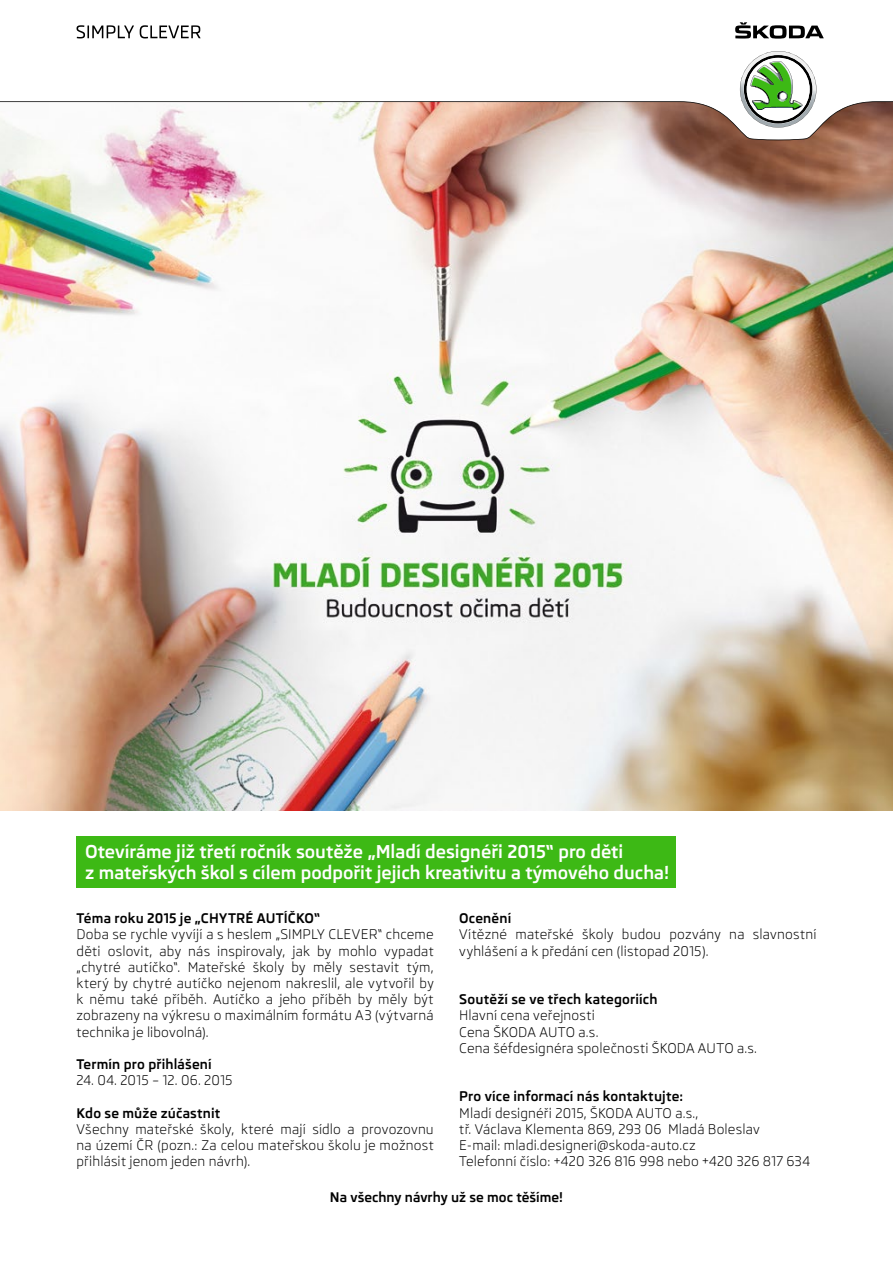
<style>
.page{position:relative;width:893px;height:1263px;background:#fff}
.page>*{position:absolute;margin:0;border:0;box-sizing:border-box;transform-origin:0 0}
.t1{font:700 18px/21.6px "Skoda Pro";color:#fff}
.t2{font:13.5px/16.2px "Skoda Pro";letter-spacing:.01em;color:#000;text-align:justify}
.t3{font:700 13.5px "Skoda Pro";letter-spacing:.01em;color:#000}
</style>
<div class="page">
<img style="left:0;top:22px;width:893px;height:866px">
<p class="t1" style="left:85px;top:841px;width:586px">Otevíráme již třetí ročník soutěže „Mladí designéři 2015“ pro děti<br>z mateřských škol s cílem podpořit jejich kreativitu a týmového ducha!</p>
<p class="t3" style="left:77px;top:910px;width:245px">Téma roku 2015 je „CHYTRÉ AUTÍČKO“</p>
<p class="t2" style="left:77px;top:926px;width:359px">Doba se rychle vyvíjí a s heslem „SIMPLY CLEVER“ chceme děti oslovit, aby nás inspirovaly, jak by mohlo vypadat „chytré autíčko“. Mateřské školy by měly sestavit tým, který by chytré autíčko nejenom nakreslil, ale vytvořil by k němu také příběh. Autíčko a jeho příběh by měly být zobrazeny na výkresu o maximálním formátu A3 (výtvarná technika je libovolná).</p>
<p class="t3" style="left:77px;top:1056px;width:137px">Termín pro přihlášení</p>
<p class="t2" style="left:77px;top:1072px;width:158px">24. 04. 2015 – 12. 06. 2015</p>
<p class="t3" style="left:77px;top:1105px;width:145px">Kdo se může zúčastnit</p>
<p class="t2" style="left:77px;top:1121px;width:359px">Všechny mateřské školy, které mají sídlo a provozovnu na území ČR (pozn.: Za celou mateřskou školu je možnost přihlásit jenom jeden návrh).</p>
<p class="t3" style="left:459px;top:910px;width:54px">Ocenění</p>
<p class="t2" style="left:459px;top:926px;width:359px">Vítězné mateřské školy budou pozvány na slavnostní vyhlášení a k předání cen (listopad 2015).</p>
<p class="t3" style="left:459px;top:991px;width:200px">Soutěží se ve třech kategoriích</p>
<p class="t2" style="left:459px;top:1007px;width:137px">Hlavní cena veřejnosti</p>
<p class="t2" style="left:459px;top:1024px;width:141px">Cena ŠKODA AUTO a.s.</p>
<p class="t2" style="left:459px;top:1040px;width:299px">Cena šéfdesignéra společnosti ŠKODA AUTO a.s.</p>
<p class="t3" style="left:459px;top:1089px;width:225px">Pro více informací nás kontaktujte:</p>
<p class="t2" style="left:459px;top:1105px;width:241px">Mladí designéři 2015, ŠKODA AUTO a.s.,</p>
<p class="t2" style="left:459px;top:1121px;width:302px">tř. Václava Klementa 869, 293 06 Mladá Boleslav</p>
<p class="t2" style="left:459px;top:1137px;width:238px">E-mail: mladi.designeri@skoda-auto.cz</p>
<p class="t2" style="left:459px;top:1153px;width:352px">Telefonní číslo: +420 326 816 998 nebo +420 326 817 634</p>
<p class="t3" style="left:330px;top:1189px;width:234px">Na všechny návrhy už se moc těšíme!</p>
</div>
